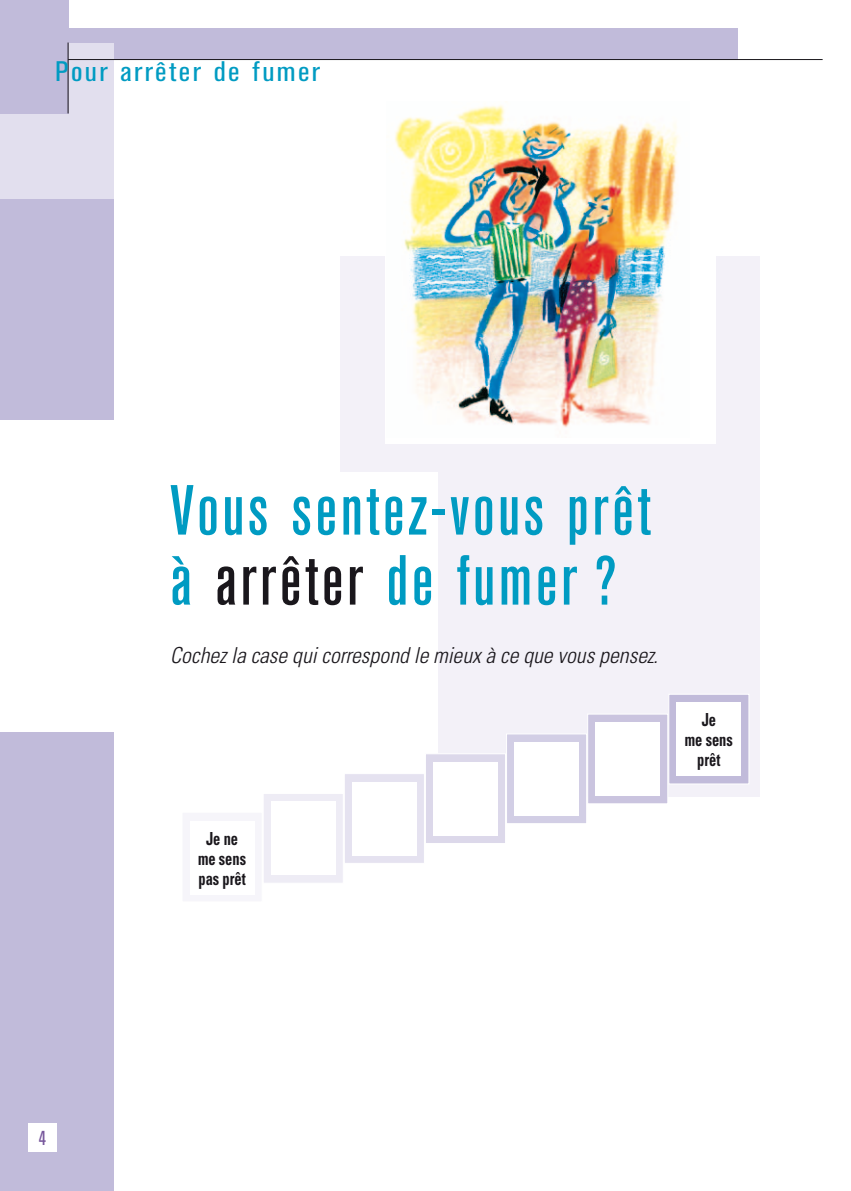
<style>
.page{position:relative;width:851px;height:1191px;background:#fff}
.page>*{position:absolute;margin:0;border:0;box-sizing:border-box;transform-origin:0 0}
.t1{font:500 condensed 70px/70px "Akzidenz Grotesk BE";letter-spacing:.05em;color:#009bc2}
.t2{font:condensed 28px "Akzidenz Grotesk BE";letter-spacing:.075em;color:#009bc2;scale:1.15 1}
.t3{font:italic 300 condensed 22px "Univers";color:#1a171c}
.t4{font:condensed 20px "Akzidenz Grotesk BE";color:#77579c}
.t5{font:700 condensed 18px/20px "Univers";color:#1a171c;text-align:center;scale:.8 1}
.s1{color:#1a171c}
</style>
<div class="page">
<div style="left:0;top:45px;width:113px;height:1146px;background:#c1bbda"></div>
<div style="left:0;top:420px;width:125px;height:311px;background:#fff"></div>
<div style="left:0;top:28px;width:737px;height:32px;background:#c1bbda"></div>
<div style="left:0;top:43px;width:113px;height:155px;background:#e2dfee"></div>
<div style="left:0;top:0;width:68px;height:113px;background:#c1bbda"></div>
<hr style="left:68px;top:43px;width:1px;height:70px;background:#1a171c">
<hr style="left:68px;top:59px;width:754px;height:1px;background:#1a171c">
<hr style="left:850px;top:420px;width:1px;height:311px;background:#c1bbda">
<div style="left:340px;top:256px;width:420px;height:540px;background:#f3f1f8"></div>
<div style="left:142px;top:471px;width:296px;height:488px;background:#fff"></div>
<div style="left:385px;top:93px;width:330px;height:351px;background:#fff"></div>
<img style="left:395px;top:105px;width:284px;height:323px">
<div style="left:181px;top:811px;width:81px;height:91px;background:#f6f5fa"></div>
<div style="left:190px;top:821px;width:64px;height:74px;background:#fff"></div>
<div style="left:262px;top:793px;width:82px;height:90px;background:#eeecf5;border:1px solid #fff"></div>
<div style="left:344px;top:773px;width:81px;height:91px;background:#e5e2f0;border:1px solid #fff"></div>
<div style="left:425px;top:753px;width:81px;height:91px;background:#dcd8ea;border:1px solid #fff"></div>
<div style="left:506px;top:733px;width:81px;height:91px;background:#d2cee5;border:1px solid #fff"></div>
<div style="left:587px;top:713px;width:81px;height:91px;background:#cac4df;border:1px solid #fff"></div>
<div style="left:668px;top:693px;width:81px;height:91px;background:#c1bbda;border:1px solid #fff"></div>
<div style="left:271px;top:801px;width:64px;height:74px;background:#fff"></div>
<div style="left:352px;top:781px;width:64px;height:74px;background:#fff"></div>
<div style="left:433px;top:762px;width:64px;height:73px;background:#fff"></div>
<div style="left:514px;top:742px;width:64px;height:73px;background:#fff"></div>
<div style="left:595px;top:722px;width:64px;height:74px;background:#fff"></div>
<div style="left:676px;top:702px;width:64px;height:74px;background:#fff"></div>
<div style="left:28px;top:1123px;width:29px;height:28px;background:#fff"></div>
<p class="t2" style="left:55px;top:55px;width:231px">Pour arrêter de fumer</p>
<p class="t4" style="left:39px;top:1126px;width:9px">4</p>
<h1 class="t1" style="left:170px;top:477px;width:482px">Vous sentez-vous prêt à <span class="s1">arrêter</span> de fumer ?</h1>
<p class="t3" style="left:170px;top:642px;width:489px">Cochez la case qui correspond le mieux à ce que vous pensez.</p>
<p class="t5" style="left:198px;top:828px;width:61px">Je ne me sens pas prêt</p>
<p class="t5" style="left:684px;top:709px;width:61px">Je<br>me sens prêt</p>
</div>
